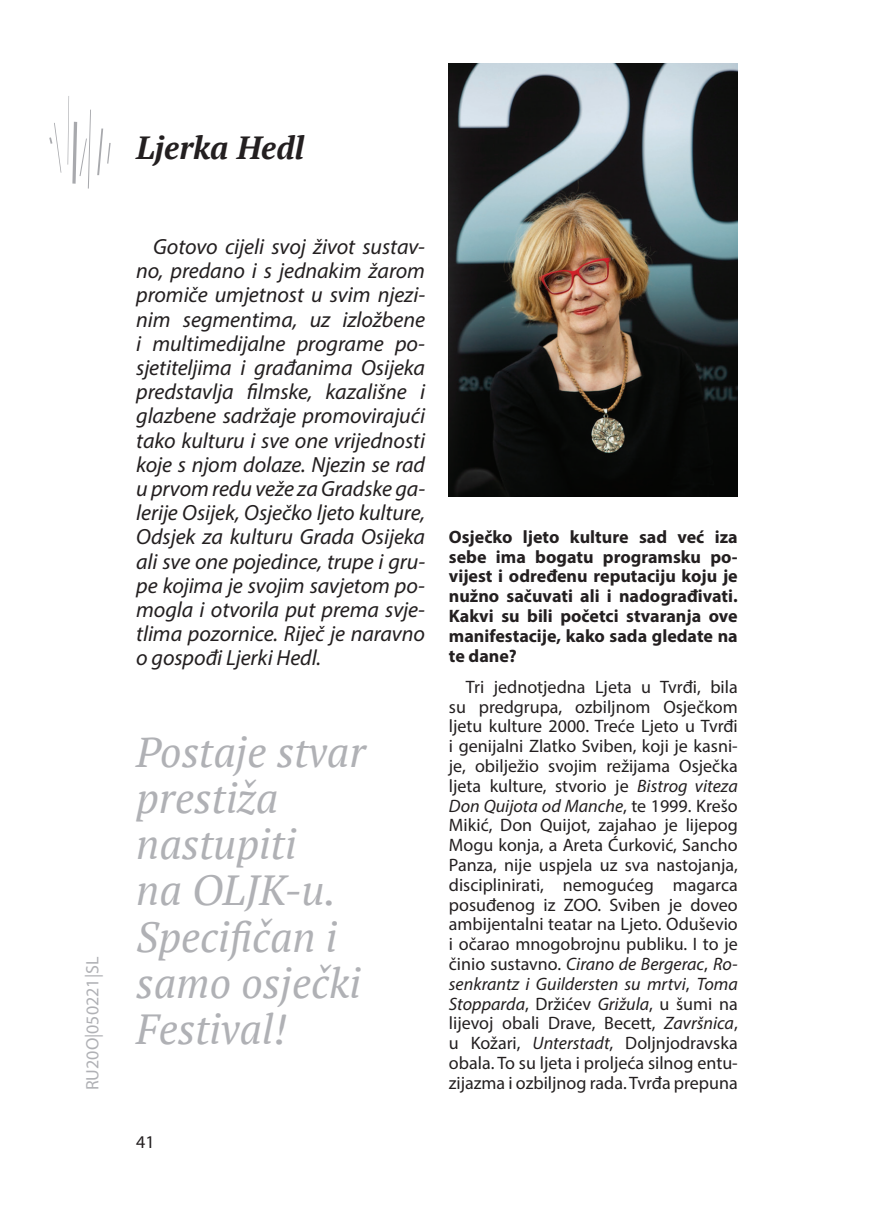
<style>
.page{position:relative;width:874px;height:1225px;background:#fff}
.page>*{position:absolute;margin:0;border:0;box-sizing:border-box;transform-origin:0 0}
.t1{font:italic 42px/46.2px "PT Serif";color:#b0b1b5}
.t2{font:italic 700 32px "PT Serif";color:#231f20}
.t3{font:italic 22px/24.2px "Myriad Pro";letter-spacing:-.005em;color:#231f20;text-align:justify}
.t4{font:18px/19.8px "Myriad Pro";color:#231f20;text-align:justify}
.t5{font:700 18px/19.8px "Myriad Pro";color:#231f20;text-align:justify}
.t6{font:18px "Myriad Pro";color:#b0b1b5}
.s1{font-style:italic}
</style>
<div class="page">
<img style="left:448px;top:63px;width:289px;height:433px">
<svg style="left:49px;top:123px;width:12px;height:50px"></svg>
<svg style="left:67px;top:96px;width:24px;height:93px"></svg>
<svg style="left:97px;top:128px;width:14px;height:47px"></svg>
<p class="t6" style="left:81px;top:1090px;width:135px;rotate:-90deg">RU20O|050221|SL</p>
<h2 class="t2" style="left:136px;top:127px;width:169px">Ljerka Hedl</h2>
<p class="t3" style="left:136px;top:234px;width:290px;text-indent:17px">Gotovo cijeli svoj život sustav&shy;no, predano i s jednakim žarom promiče umjetnost u svim njezi&shy;nim segmentima, uz izložbene i multimedijalne programe po&shy;sjetiteljima i građanima Osijeka predstavlja filmske, kazališne i glazbene sadržaje promovirajući tako kulturu i sve one vrijednosti koje s njom dolaze. Njezin se rad u prvom redu veže za Gradske ga&shy;lerije Osijek, Osječko ljeto kulture, Odsjek za kulturu Grada Osijeka ali sve one pojedince, trupe i gru&shy;pe kojima je svojim savjetom po&shy;mogla i otvorila put prema svje&shy;tlima pozornice. Riječ je naravno o gospođi Ljerki Hedl.</p>
<h1 class="t1" style="left:136px;top:728px;width:231px">Postaje stvar prestiža nastupiti<br>na OLJK-u.<br>Specifičan i samo osječki<br>Festival!</h1>
<p class="t4" style="left:136px;top:1131px;width:20px">41</p>
<p class="t5" style="left:448px;top:526px;width:290px">Osječko ljeto kulture sad već iza sebe ima bogatu programsku po&shy;vijest i određenu reputaciju koju je nužno sačuvati ali i nadograđivati.<br>Kakvi su bili početci stvaranja ove manifestacije, kako sada gledate na te dane?</p>
<p class="t4" style="left:448px;top:676px;width:290px;text-indent:17px">Tri jednotjedna Ljeta u Tvrđi, bila su predgrupa, ozbiljnom Osječkom ljetu kulture 2000. Treće Ljeto u Tvrđi i genijalni Zlatko Sviben, koji je kasni&shy;je, obilježio svojim režijama Osječka ljeta kulture, stvorio je <span class="s1">Bistrog viteza Don Quijota od Manche</span>, te 1999. Krešo Mikić, Don Quijot, zajahao je lijepog Mogu konja, a Areta Ćurković, Sancho Panza, nije uspjela uz sva nastojanja, disciplinirati, nemogućeg magarca posuđenog iz ZOO. Sviben je doveo ambijentalni teatar na Ljeto. Oduševio i očarao mnogobrojnu publiku. I to je činio sustavno. <span class="s1">Cirano de Bergerac</span>, <span class="s1">Ro&shy;senkrantz i Guildersten su mrtvi</span>, <span class="s1">Toma Stopparda</span>, Držićev <span class="s1">Grižula</span>, u šumi na lijevoj obali Drave, Becett, <span class="s1">Završnica</span>, u Kožari, <span class="s1">Unterstadt</span>, Doljnjodravska obala. To su ljeta i proljeća silnog entu&shy;zijazma i ozbiljnog rada. Tvrđa prepuna</p>
</div>
